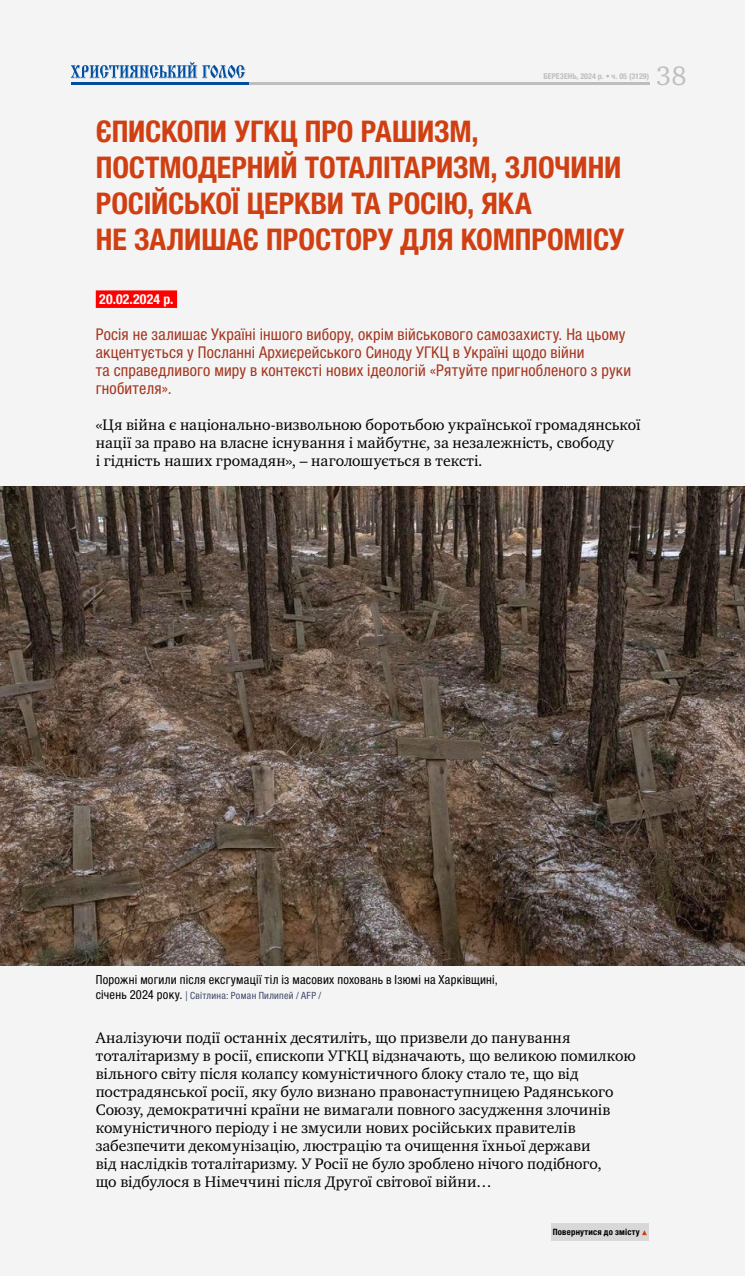
<style>
.page{position:relative;width:745px;height:1276px;background:#fff}
.page>*{position:absolute;margin:0;border:0;box-sizing:border-box;transform-origin:0 0}
.t1{font:700 condensed 30px/36px "Helvetica Neue LTCYR";color:#d03f12}
.t2{font:27.38px "Charter C";color:#bebebe}
.t3{font:condensed 16.25px/18px "Helvetica Neue LTCYR";letter-spacing:.01em;color:#a5361f}
.t4{font:15.62px/18px "Charter C";letter-spacing:.01em;color:#000}
.t5{font:700 condensed 13.75px "Helvetica Neue LTCYR";letter-spacing:.015em;color:#fff}
.t6{font:condensed 12.5px "Helvetica Neue LTCYR";letter-spacing:.02em;color:#000}
.t7{font:condensed 10px "Helvetica Neue LTCYR";letter-spacing:.025em;color:#3c4969}
.t8{font:700 condensed 8.75px "Helvetica Neue LTCYR";letter-spacing:.025em;color:#000}
.t9{font:700 condensed 8px "Helvetica Neue LTCYR";color:#bebebe}
.s1{font-size:12.5px;color:#000}
</style>
<div class="page">
<div style="left:0;top:0;width:744px;height:1276px;background:#f4f4f4"></div>
<hr style="left:71px;top:82px;width:577px;height:3px;background:#bebebe">
<div style="left:96px;top:290px;width:81px;height:18px;background:#f00"></div>
<hr style="left:71px;top:82px;width:177px;height:3px;background:#004e9e">
<svg style="left:71px;top:62px;width:174px;height:17px"></svg>
<div style="left:550px;top:1222px;width:98px;height:18px;background:#d8d8d8"></div>
<svg style="left:642px;top:1230px;width:4px;height:5px"></svg>
<img style="left:0;top:487px;width:744px;height:478px">
<p class="t9" style="left:543px;top:71px;width:107px">березень, 2024 р. • ч. 05 (3129)</p>
<h2 class="t2" style="left:656px;top:61px;width:32px">38</h2>
<h1 class="t1" style="left:96px;top:114px;width:527px">Єпископи УГКЦ про рашизм, постмодерний тоталітаризм, злочини російської церкви та росію, яка<br>не залишає простору для компромісу</h1>
<p class="t5" style="left:99px;top:292px;width:76px">20.02.2024 р.</p>
<p class="t3" style="left:96px;top:326px;width:536px">Росія не залишає Україні іншого вибору, окрім військового самозахисту. На цьому акцентується у Посланні Архиєрейського Синоду УГКЦ в Україні щодо війни<br>та справедливого миру в контексті нових ідеологій «Рятуйте пригнобленого з руки гнобителя».</p>
<p class="t4" style="left:96px;top:416px;width:546px">«Ця війна є національно-визвольною боротьбою української громадянської нації за право на власне існування і майбутнє, за незалежність, свободу<br>і гідність наших громадян», – наголошується в тексті.</p>
<p class="t6" style="left:96px;top:973px;width:403px">Порожні могили після ексгумації тіл із масових поховань в Ізюмі на Харківщині,</p>
<p class="t7" style="left:96px;top:990px;width:227px"><span class="s1">січень 2024 року.</span> | Світлина: Роман Пилипей / AFP /</p>
<p class="t4" style="left:96px;top:1028px;width:541px">Аналізуючи події останніх десятиліть, що призвели до панування тоталітаризму в росії, єпископи УГКЦ відзначають, що великою помилкою вільного світу після колапсу комуністичного блоку стало те, що від пострадянської росії, яку було визнано правонаступницею Радянського Союзу, демократичні країни не вимагали повного засудження злочинів комуністичного періоду і не змусили нових російських правителів забезпечити декомунізацію, люстрацію та очищення їхньої держави<br>від наслідків тоталітаризму. У Росії не було зроблено нічого подібного,<br>що відбулося в Німеччині після Другої світової війни…</p>
<p class="t8" style="left:552px;top:1227px;width:88px">Повернутися до змісту</p>
</div>
